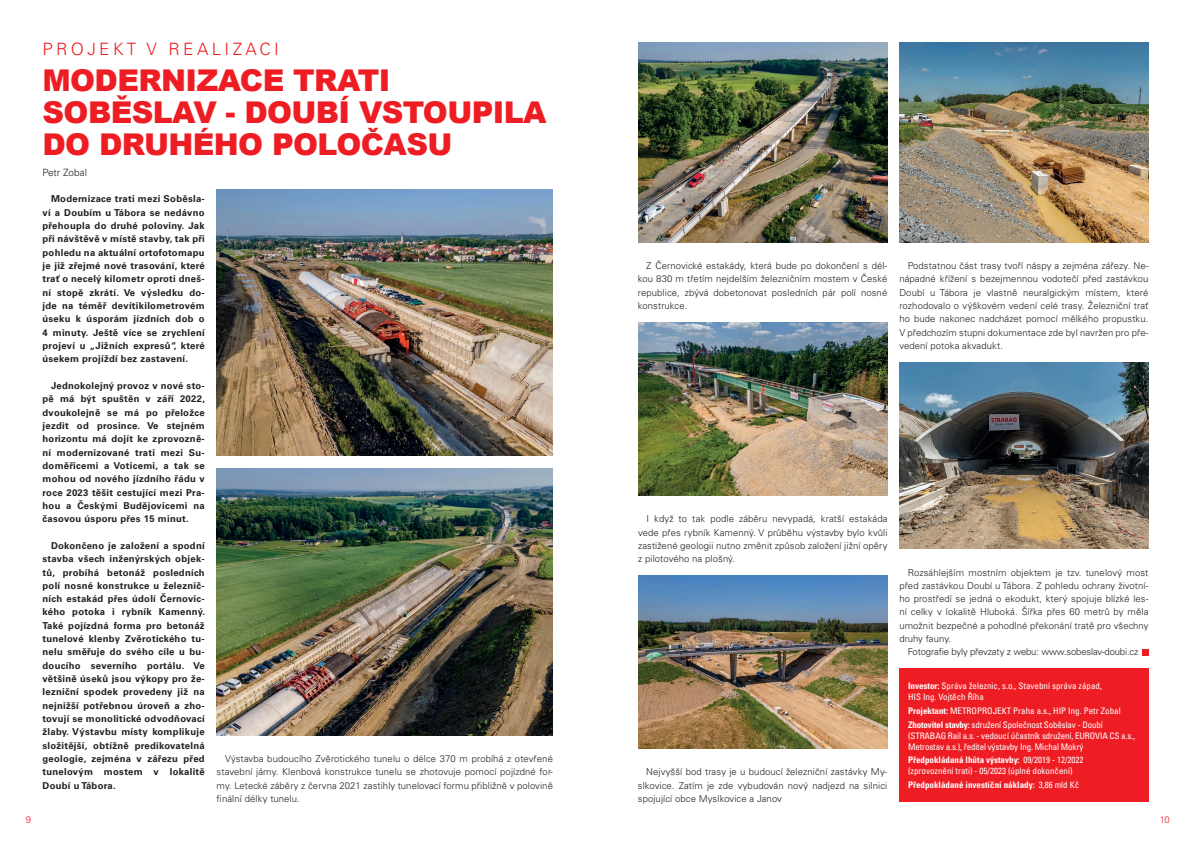
<style>
.page{position:relative;width:1191px;height:842px;background:#fff}
.page>*{position:absolute;margin:0;border:0;box-sizing:border-box;transform-origin:0 0}
.t1{font:900 30px/32px "Arial";letter-spacing:-.02em;color:#ee1d23}
.t2{font:300 17px "Univers CE";letter-spacing:.2em;color:#ee1d23}
.t3{font:300 10px "Univers CE";color:#231f20}
.t4{font:300 9.5px/13.3px "Univers CE";letter-spacing:.01em;color:#231f20;text-align:justify}
.t5{font:700 9.5px/13.3px "Univers CE";letter-spacing:.03em;color:#231f20;text-align:justify}
.t6{font:300 9.5px "Univers CE";letter-spacing:-.015em;color:#231f20}
.t7{font:300 9.5px "Univers CE";color:#ee1d23}
.t8{font:condensed 9px/11px "Univers CE";letter-spacing:-.01em;color:#fff}
.t9{font:700 condensed 9px "Univers CE";color:#fff}
.s1{font-weight:700}
.s2{font-weight:400}
</style>
<div class="page">
<img style="left:217px;top:189px;width:336px;height:267px">
<img style="left:217px;top:469px;width:336px;height:266px">
<img style="left:638px;top:43px;width:249px;height:199px">
<img style="left:638px;top:322px;width:249px;height:173px">
<img style="left:638px;top:575px;width:249px;height:174px">
<img style="left:899px;top:362px;width:249px;height:187px">
<img style="left:899px;top:43px;width:249px;height:199px">
<div style="left:899px;top:669px;width:249px;height:133px;background:#ee1d23"></div>
<div style="left:1141px;top:649px;width:7px;height:6px;background:#ee1d23"></div>
<p class="t2" style="left:43px;top:39px;width:238px">PROJEKT V REALIZACI</p>
<p class="t1" style="left:43px;top:63px;width:505px">MODERNIZACE TRATI<br>SOBĚSLAV - DOUBÍ VSTOUPILA<br>DO DRUHÉHO POLOČASU</p>
<p class="t3" style="left:43px;top:166px;width:46px">Petr Zobal</p>
<p class="t5" style="left:43px;top:193px;width:164px;text-indent:9px">Modernizace trati mezi Soběsla&shy;ví a Doubím u Tábora se nedávno přehoupla do druhé poloviny. Jak při návštěvě v místě stavby, tak při pohledu na aktuální ortofotomapu je již zřejmé nové trasování, které trať o necelý kilometr oproti dneš&shy;ní stopě zkrátí. Ve výsledku do&shy;jde na téměř devítikilometrovém úseku k úsporám jízdních dob o 4 minuty. Ještě více se zrychlení projeví u „Jižních expresů“, které úsekem projíždí bez zastavení.</p>
<p class="t5" style="left:43px;top:380px;width:164px;text-indent:9px">Jednokolejný provoz v nové sto&shy;pě má být spuštěn v září 2022, dvoukolejně se má po přeložce jezdit od prosince. Ve stejném horizontu má dojít ke zprovozně&shy;ní modernizované trati mezi Su&shy;doměřicemi a Voticemi, a tak se mohou od nového jízdního řádu v roce 2023 těšit cestující mezi Pra&shy;hou a Českými Budějovicemi na časovou úsporu přes 15 minut.</p>
<p class="t5" style="left:43px;top:539px;width:164px;text-indent:9px">Dokončeno je založení a spodní stavba všech inženýrských objek&shy;tů, probíhá betonáž posledních polí nosné konstrukce u železnič&shy;ních estakád přes údolí Černovic&shy;kého potoka i rybník Kamenný.<br>Také pojízdná forma pro betonáž tunelové klenby Zvěrotického tu&shy;nelu směřuje do svého cíle u bu&shy;doucího severního portálu. Ve většině úseků jsou výkopy pro že&shy;lezniční spodek provedeny již na nejnižší potřebnou úroveň a zho&shy;tovují se monolitické odvodňovací žlaby. Výstavbu místy komplikuje složitější, obtížně predikovatelná geologie, zejména v zářezu před tunelovým mostem v lokalitě Doubí u Tábora.</p>
<p class="t4" style="left:217px;top:753px;width:338px;text-indent:9px">Výstavba budoucího Zvěrotického tunelu o délce 370 m probíhá z otevřené stavební jámy. Klenbová konstrukce tunelu se zhotovuje pomocí pojízdné for&shy;my. Letecké záběry z června 2021 zastihly tunelovací formu přibližně v polovině finální délky tunelu.</p>
<p class="t4" style="left:638px;top:260px;width:251px;text-indent:9px">Z Černovické estakády, která bude po dokončení s dél&shy;kou 830 m třetím nejdelším železničním mostem v České republice, zbývá dobetonovat posledních pár polí nosné konstrukce.</p>
<p class="t4" style="left:899px;top:260px;width:251px;text-indent:9px">Podstatnou část trasy tvoří náspy a zejména zářezy. Ne&shy;nápadné křížení s bezejmennou vodotečí před zastávkou Doubí u Tábora je vlastně neuralgickým místem, které rozhodovalo o výškovém vedení celé trasy. Železniční trať ho bude nakonec nadcházet pomocí mělkého propustku.<br>V předchozím stupni dokumentace zde byl navržen pro pře&shy;vedení potoka akvadukt.</p>
<p class="t4" style="left:638px;top:513px;width:251px;text-indent:9px">I když to tak podle záběru nevypadá, kratší estakáda vede přes rybník Kamenný. V průběhu výstavby bylo kvůli zastižené geologii nutno změnit způsob založení jižní opěry z pilotového na plošný.</p>
<p class="t4" style="left:638px;top:766px;width:251px;text-indent:9px">Nejvyšší bod trasy je u budoucí železniční zastávky My&shy;slkovice. Zatím je zde vybudován nový nadjezd na silnici spojující obce Myslkovice a Janov</p>
<p class="t4" style="left:899px;top:566px;width:251px;text-indent:9px">Rozsáhlejším mostním objektem je tzv. tunelový most před zastávkou Doubí u Tábora. Z pohledu ochrany životní&shy;ho prostředí se jedná o ekodukt, který spojuje blízké les&shy;ní celky v lokalitě Hluboká. Šířka přes 60 metrů by měla umožnit bezpečné a pohodlné překonání tratě pro všechny druhy fauny.</p>
<p class="t6" style="left:908px;top:646px;width:232px">Fotografie byly převzaty z webu: www.sobeslav-doubi.cz</p>
<p class="t8" style="left:908px;top:680px;width:195px"><span class="s1">Investor:</span> Správa železnic, s.o., Stavební správa západ,<br>HIS Ing. Vojtěch Říha</p>
<p class="t8" style="left:908px;top:705px;width:214px"><span class="s1">Projektant:</span> METROPROJEKT Praha a.s., HIP Ing. Petr Zobal</p>
<p class="t8" style="left:908px;top:719px;width:228px"><span class="s1">Zhotovitel stavby:</span> sdružení Společnost Soběslav - Doubí (STRABAG Rail a.s. - vedoucí účastník sdružení, EUROVIA CS a.s.,<br>Metrostav a.s.), ředitel výstavby Ing. Michal Mokrý</p>
<p class="t8" style="left:908px;top:755px;width:177px"><span class="s1">Předpokládaná lhůta výstavby:</span> 09/2019 - 12/2022 (zprovoznění trati) - 05/2023 (úplné dokončení)</p>
<p class="t9" style="left:908px;top:780px;width:172px">Předpokládané investiční náklady: <span class="s2">3,86 mld Kč</span></p>
<p class="t7" style="left:26px;top:814px;width:7px">9</p>
<p class="t7" style="left:1159px;top:814px;width:11px">10</p>
</div>
